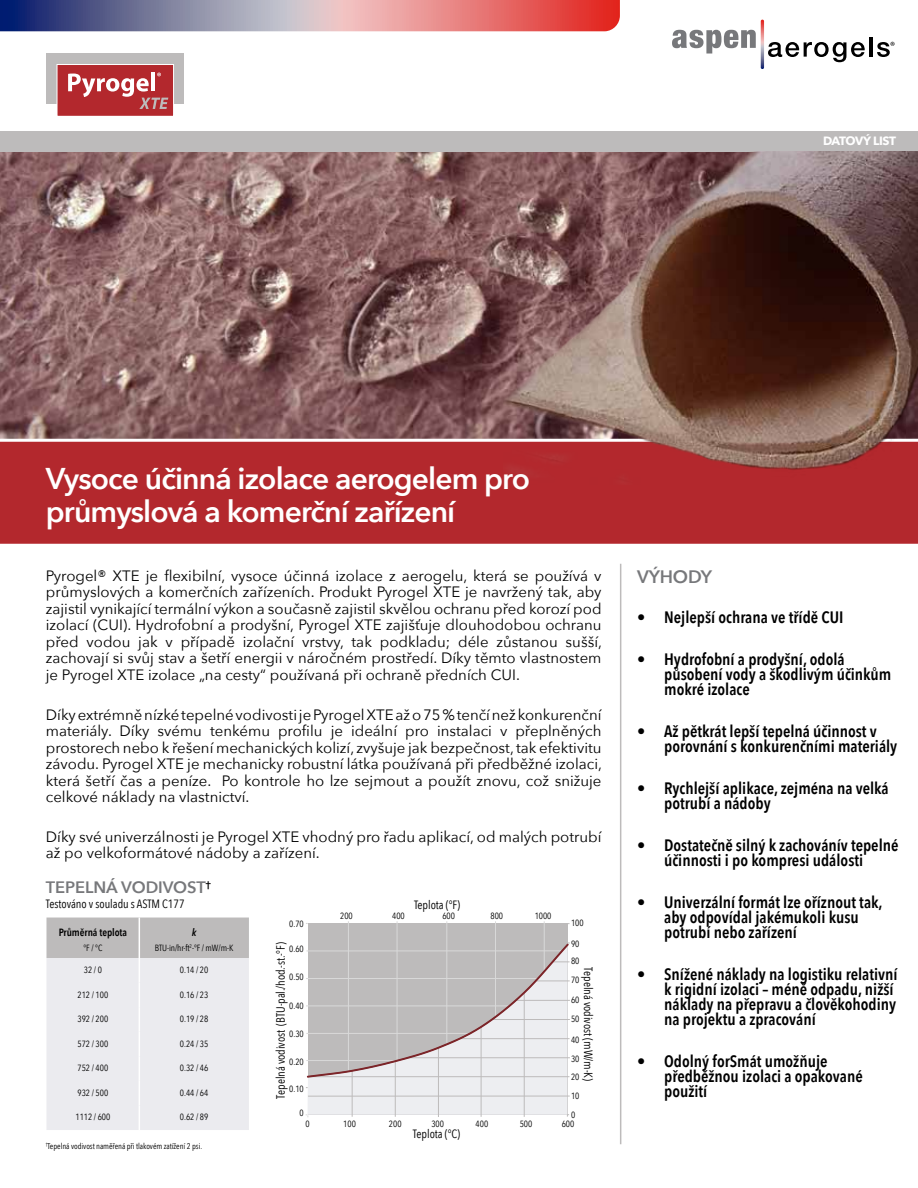
<style>
.page{position:relative;width:918px;height:1188px;background:#fff}
.page>*{position:absolute;margin:0;border:0;box-sizing:border-box;transform-origin:0 0}
.t1{font:600 30px/33px "Avenir Next";letter-spacing:-.03em;color:#fff}
.t2{font:600 18px "Avenir Next";letter-spacing:-.01em;color:#77787b}
.t3{font:600 16.5px/15px "Avenir Next Condensed";color:#000}
.t4{font:600 16.5px "Avenir Next";letter-spacing:-.005em;color:#77787b}
.t5{font:15px/16.5px "Avenir Next";color:#000;text-align:justify}
.t6{font:12px "Avenir Next Condensed";letter-spacing:-.005em;color:#000}
.t7{font:700 12px "Avenir Next";letter-spacing:-.04em;color:#fff}
.t8{font:600 10.5px "Avenir Next Condensed";letter-spacing:-.005em;color:#000}
.t9{font:italic 600 10.5px "Avenir Next Condensed";color:#000}
.t10{font:9px/18.8px "Avenir Next Condensed";letter-spacing:-.005em;color:#000}
.t11{font:8.25px "Avenir Next Condensed";letter-spacing:-.005em;color:#000}
</style>
<div class="page">
<img style="left:0;top:152px;width:503px;height:285px">
<svg style="left:672px;top:30px;width:84px;height:24px"></svg>
<svg style="left:768px;top:42px;width:97px;height:20px"></svg>
<hr style="left:869px;top:37px;width:3px;height:20px;background:#000">
<svg style="left:877px;top:42px;width:18px;height:15px"></svg>
<svg style="left:761px;top:20px;width:3px;height:49px"></svg>
<div style="left:46px;top:53px;width:138px;height:50px;background:#bdbbbb"></div>
<div style="left:57px;top:65px;width:117px;height:51px;background:#b3282d"></div>
<div style="left:57px;top:64px;width:117px;height:53px;border:1px solid #fff"></div>
<svg style="left:68px;top:73px;width:100px;height:36px"></svg>
<div style="left:0;top:437px;width:918px;height:107px;background:#b3282d"></div>
<svg style="left:0;top:0;width:620px;height:31px;background:#ac7a8c"></svg>
<div style="left:0;top:132px;width:918px;height:20px;background:#bdbbbb"></div>
<img style="left:503px;top:151px;width:415px;height:333px">
<hr style="left:620px;top:564px;width:1px;height:580px;background:#bdbbbb">
<div style="left:308px;top:924px;width:260px;height:191px;background:#bdbbbb"></div>
<svg style="left:308px;top:1078px;width:260px;height:37px;background:#ebecef"></svg>
<hr style="left:524px;top:994px;width:1px;height:123px;background:#bdbbbb">
<hr style="left:481px;top:1027px;width:1px;height:90px;background:#bdbbbb">
<hr style="left:438px;top:1049px;width:1px;height:68px;background:#bdbbbb">
<hr style="left:395px;top:1062px;width:1px;height:55px;background:#bdbbbb">
<hr style="left:352px;top:1071px;width:1px;height:46px;background:#bdbbbb">
<hr style="left:348px;top:921px;width:1px;height:150px;background:#d9d9d9">
<hr style="left:397px;top:921px;width:1px;height:140px;background:#d9d9d9">
<hr style="left:447px;top:921px;width:1px;height:124px;background:#d9d9d9">
<hr style="left:495px;top:921px;width:1px;height:95px;background:#d9d9d9">
<hr style="left:306px;top:1060px;width:91px;height:1px;background:#d9d9d9">
<hr style="left:306px;top:978px;width:231px;height:1px;background:#d9d9d9">
<hr style="left:306px;top:951px;width:255px;height:1px;background:#d9d9d9">
<hr style="left:306px;top:1006px;width:203px;height:1px;background:#d9d9d9">
<hr style="left:306px;top:1033px;width:164px;height:1px;background:#d9d9d9">
<hr style="left:308px;top:1096px;width:262px;height:1px;background:#bdbbbb">
<hr style="left:544px;top:921px;width:1px;height:49px;background:#d9d9d9">
<svg style="left:307px;top:943px;width:263px;height:135px"></svg>
<svg style="left:46px;top:918px;width:203px;height:212px;background:#e2e2e5"></svg>
<p class="t7" style="left:823px;top:131px;width:75px">DATOVÝ LIST</p>
<h1 class="t1" style="left:46px;top:461px;width:486px">Vysoce účinná izolace aerogelem pro průmyslová a komerční zařízení</h1>
<p class="t5" style="left:46px;top:567px;width:558px">Pyrogel® XTE je flexibilní, vysoce účinná izolace z aerogelu, která se používá v průmyslových a komerčních zařízeních. Produkt Pyrogel XTE je navržený tak, aby zajistil vynikající termální výkon a současně zajistil skvělou ochranu před korozí pod izolací (CUI). Hydrofobní a prodyšní, Pyrogel XTE zajišťuje dlouhodobou ochranu před vodou jak v případě izolační vrstvy, tak podkladu; déle zůstanou sušší, zachovají si svůj stav a šetří energii v náročném prostředí. Díky těmto vlastnostem je Pyrogel XTE izolace „na cesty“ používaná při ochraně předních CUI.</p>
<p class="t5" style="left:46px;top:706px;width:558px">Díky extrémně nízké tepelné vodivosti je Pyrogel XTE až o 75 % tenčí než konkurenční materiály. Díky svému tenkému profilu je ideální pro instalaci v přeplněných prostorech nebo k řešení mechanických kolizí, zvyšuje jak bezpečnost, tak efektivitu závodu. Pyrogel XTE je mechanicky robustní látka používaná při předběžné izolaci, která šetří čas a peníze. Po kontrole ho lze sejmout a použít znovu, což snižuje celkové náklady na vlastnictví.</p>
<p class="t5" style="left:46px;top:828px;width:557px">Díky své univerzálnosti je Pyrogel XTE vhodný pro řadu aplikací, od malých potrubí až po velkoformátové nádoby a zařízení.</p>
<p class="t4" style="left:46px;top:874px;width:167px">TEPELNÁ VODIVOST<sup>†</sup></p>
<p class="t6" style="left:46px;top:893px;width:140px">Testováno v souladu s ASTM C177</p>
<p class="t8" style="left:59px;top:923px;width:70px">Průměrná teplota</p>
<p class="t10" style="left:83px;top:938px;width:20px">°F / °C</p>
<p class="t9" style="left:192px;top:925px;width:6px">k</p>
<p class="t10" style="left:155px;top:938px;width:80px">BTU-in/hr-ft<sup>2</sup>-°F / mW/m-K</p>
<p class="t10" style="left:84px;top:960px;width:20px">32 / 0</p>
<p class="t10" style="left:180px;top:960px;width:30px">0.14 / 20</p>
<p class="t10" style="left:78px;top:985px;width:32px">212 / 100</p>
<p class="t10" style="left:180px;top:985px;width:30px">0.16 / 23</p>
<p class="t10" style="left:78px;top:1009px;width:32px">392 / 200</p>
<p class="t10" style="left:180px;top:1009px;width:30px">0.19 / 28</p>
<p class="t10" style="left:78px;top:1034px;width:32px">572 / 300</p>
<p class="t10" style="left:180px;top:1034px;width:30px">0.24 / 35</p>
<p class="t10" style="left:78px;top:1058px;width:32px">752 / 400</p>
<p class="t10" style="left:180px;top:1058px;width:30px">0.32 / 46</p>
<p class="t10" style="left:78px;top:1083px;width:32px">932 / 500</p>
<p class="t10" style="left:180px;top:1083px;width:30px">0.44 / 64</p>
<p class="t10" style="left:75px;top:1107px;width:36px">1112 / 600</p>
<p class="t10" style="left:180px;top:1107px;width:30px">0.62 / 89</p>
<p class="t11" style="left:46px;top:1139px;width:158px"><sup>†</sup>Tepelná vodivost naměřená při tlakovém zatížení 2 psi.</p>
<p class="t6" style="left:414px;top:895px;width:48px">Teplota (°F)</p>
<p class="t10" style="left:340px;top:906px;width:14px">200</p>
<p class="t10" style="left:392px;top:906px;width:14px">400</p>
<p class="t10" style="left:442px;top:906px;width:14px">600</p>
<p class="t10" style="left:491px;top:906px;width:14px">800</p>
<p class="t10" style="left:535px;top:906px;width:18px">1000</p>
<p class="t10" style="left:571px;top:913px;width:14px">100</p>
<p class="t10" style="left:571px;top:934px;width:10px;line-height:17.4px">90<br>80</p>
<p class="t10" style="left:571px;top:970px;width:10px">70</p>
<p class="t10" style="left:571px;top:990px;width:10px">60<br>50</p>
<p class="t10" style="left:571px;top:1030px;width:10px;text-align:justify">40<br>30<br>20<br>10<br>0</p>
<p class="t10" style="left:289px;top:914px;width:16px">0.70</p>
<p class="t10" style="left:289px;top:939px;width:16px">0.60</p>
<p class="t10" style="left:289px;top:967px;width:16px">0.50</p>
<p class="t10" style="left:289px;top:996px;width:16px">0.40</p>
<p class="t10" style="left:289px;top:1024px;width:16px">0.30</p>
<p class="t10" style="left:289px;top:1052px;width:16px">0.20</p>
<p class="t10" style="left:289px;top:1079px;width:16px">0.10</p>
<p class="t10" style="left:300px;top:1103px;width:6px">0</p>
<p class="t6" style="left:270px;top:1099px;width:158px;rotate:-90deg">Tepelná vodivost (BTU-pal./hod.-st.-°F)</p>
<p class="t6" style="left:599px;top:967px;width:115px;rotate:90deg">Tepelná vodivost (mW/m-K)</p>
<p class="t10" style="left:306px;top:1114px;width:6px">0</p>
<p class="t10" style="left:343px;top:1114px;width:14px">100</p>
<p class="t10" style="left:389px;top:1114px;width:14px">200</p>
<p class="t10" style="left:431px;top:1114px;width:14px">300</p>
<p class="t10" style="left:476px;top:1114px;width:14px">400</p>
<p class="t10" style="left:520px;top:1114px;width:14px">500</p>
<p class="t10" style="left:562px;top:1114px;width:14px">600</p>
<p class="t6" style="left:413px;top:1124px;width:49px">Teplota (°C)</p>
<p class="t2" style="left:637px;top:561px;width:76px">VÝHODY</p>
<p class="t3" style="left:637px;top:609px;width:208px">• Nejlepší ochrana ve třídě CUI</p>
<p class="t3" style="left:664px;top:651px;width:229px;text-indent:-27px">• Hydrofobní a prodyšní, odolá působení vody a škodlivým účinkům mokré izolace</p>
<p class="t3" style="left:664px;top:723px;width:235px;text-indent:-27px">• Až pětkrát lepší tepelná účinnost v porovnání s konkurenčními materiály</p>
<p class="t3" style="left:664px;top:780px;width:226px;text-indent:-27px">• Rychlejší aplikace, zejména na velká potrubí a nádoby</p>
<p class="t3" style="left:637px;top:837px;width:263px;text-align:center">• Dostatečně silný k zachovánív tepelné účinnosti i po kompresi události</p>
<p class="t3" style="left:664px;top:894px;width:220px;text-indent:-27px">• Univerzální formát lze oříznout tak, aby odpovídal jakémukoli kusu potrubí nebo zařízení</p>
<p class="t3" style="left:664px;top:966px;width:235px;text-indent:-27px">• Snížené náklady na logistiku relativní k rigidní izolaci – méně odpadu, nižší náklady na přepravu a člověkohodiny na projektu a zpracování</p>
<p class="t3" style="left:664px;top:1053px;width:200px;text-indent:-27px">• Odolný forSmát umožňuje předběžnou izolaci a opakované použití</p>
</div>
